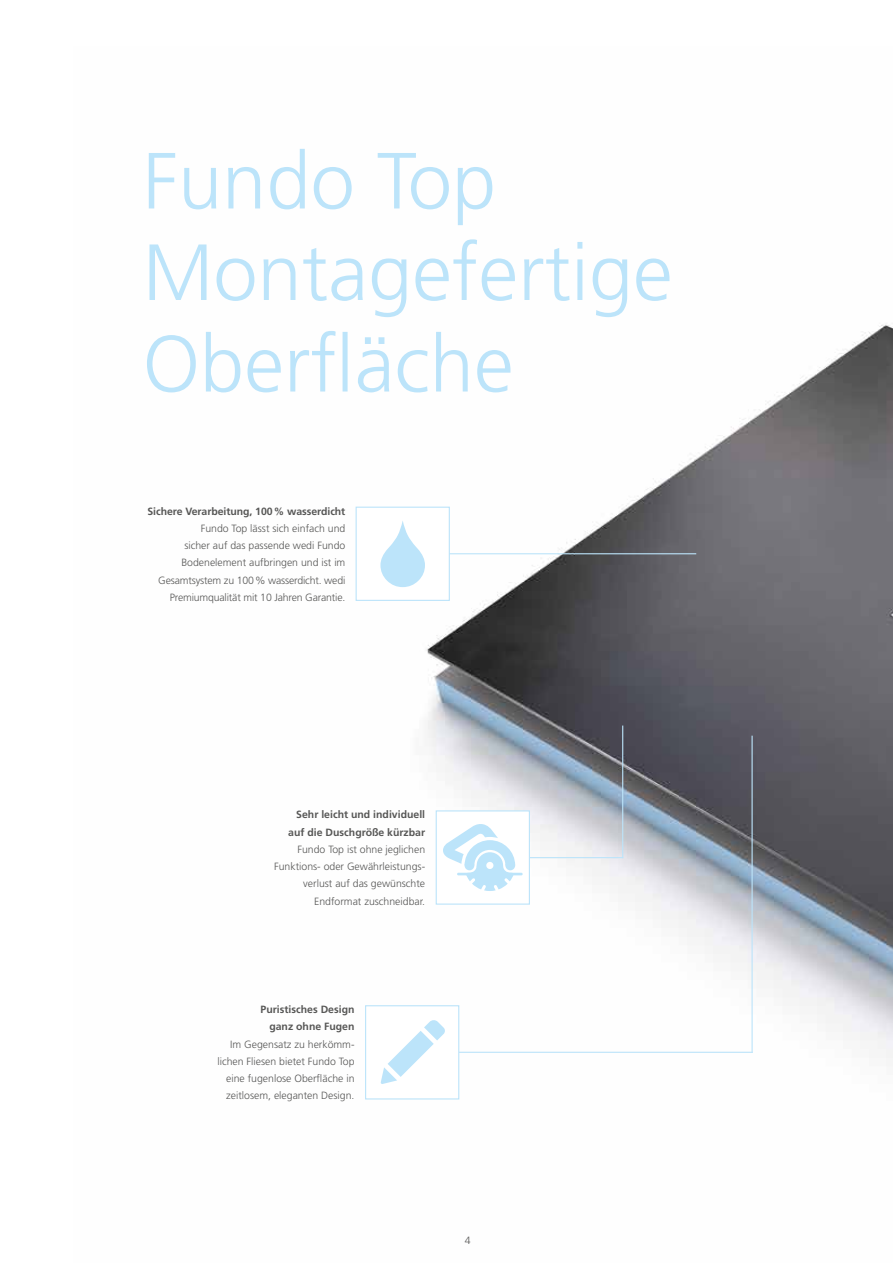
<style>
.page{position:relative;width:893px;height:1263px;background:#fff}
.page>*{position:absolute;margin:0;border:0;box-sizing:border-box;transform-origin:0 0}
.t1{font:300 79.5px/91.5px "Frutiger LT Com";color:#bce4fa}
.t2{font:300 10.5px/17.2px "Frutiger LT Com";color:#575756;text-align:right}
.t3{font:700 10.5px/17.2px "Frutiger LT Com";color:#575756;text-align:right}
</style>
<div class="page">
<img style="left:355px;top:324px;width:538px;height:776px">
<hr style="left:751px;top:736px;width:2px;height:317px;background:#bce4fa">
<hr style="left:455px;top:1052px;width:298px;height:1px;background:#bce4fa">
<hr style="left:527px;top:857px;width:96px;height:1px;background:#bce4fa">
<hr style="left:622px;top:725px;width:1px;height:133px;background:#bce4fa">
<hr style="left:449px;top:553px;width:247px;height:1px;background:#bce4fa">
<div style="left:357px;top:508px;width:92px;height:92px;background:#fff"></div>
<svg style="left:380px;top:521px;width:45px;height:66px"></svg>
<div style="left:356px;top:507px;width:94px;height:94px;border:1px solid #bce4fa"></div>
<div style="left:437px;top:811px;width:92px;height:92px;background:#fff"></div>
<hr style="left:457px;top:873px;width:66px;height:2px;background:#bce4fa">
<svg style="left:443px;top:824px;width:74px;height:67px"></svg>
<div style="left:436px;top:810px;width:94px;height:95px;border:1px solid #bce4fa"></div>
<div style="left:366px;top:1006px;width:92px;height:92px;background:#fff"></div>
<svg style="left:381px;top:1020px;width:64px;height:64px"></svg>
<div style="left:365px;top:1005px;width:94px;height:94px;border:1px solid #bce4fa"></div>
<h1 class="t1" style="left:143px;top:136px;width:532px">Fundo Top<br>Montagefertige<br>Oberfläche</h1>
<p class="t3" style="left:147px;top:502px;width:199px">Sichere Verarbeitung, 100 % wasserdicht</p>
<p class="t2" style="left:158px;top:520px;width:189px">Fundo Top lässt sich einfach und<br>sicher auf das passende wedi Fundo Bodenelement aufbringen und ist im Gesamtsystem zu 100 % wasserdicht. wedi Premiumqualität mit 10 Jahren Garantie.</p>
<p class="t3" style="left:288px;top:806px;width:138px">Sehr leicht und individuell auf die Duschgröße kürzbar</p>
<p class="t2" style="left:274px;top:841px;width:153px">Fundo Top ist ohne jeglichen<br>Funktions- oder Gewährleistungs - verlust auf das gewünschte<br>Endformat zuschneidbar.</p>
<p class="t3" style="left:261px;top:1001px;width:95px">Puristisches Design ganz ohne Fugen</p>
<p class="t2" style="left:217px;top:1035px;width:139px">Im Gegensatz zu herkömm&shy;lichen Fliesen bietet Fundo Top eine fugenlose Oberfläche in zeitlosem, eleganten Design.</p>
<p class="t2" style="left:465px;top:1232px;width:7px">4</p>
</div>
